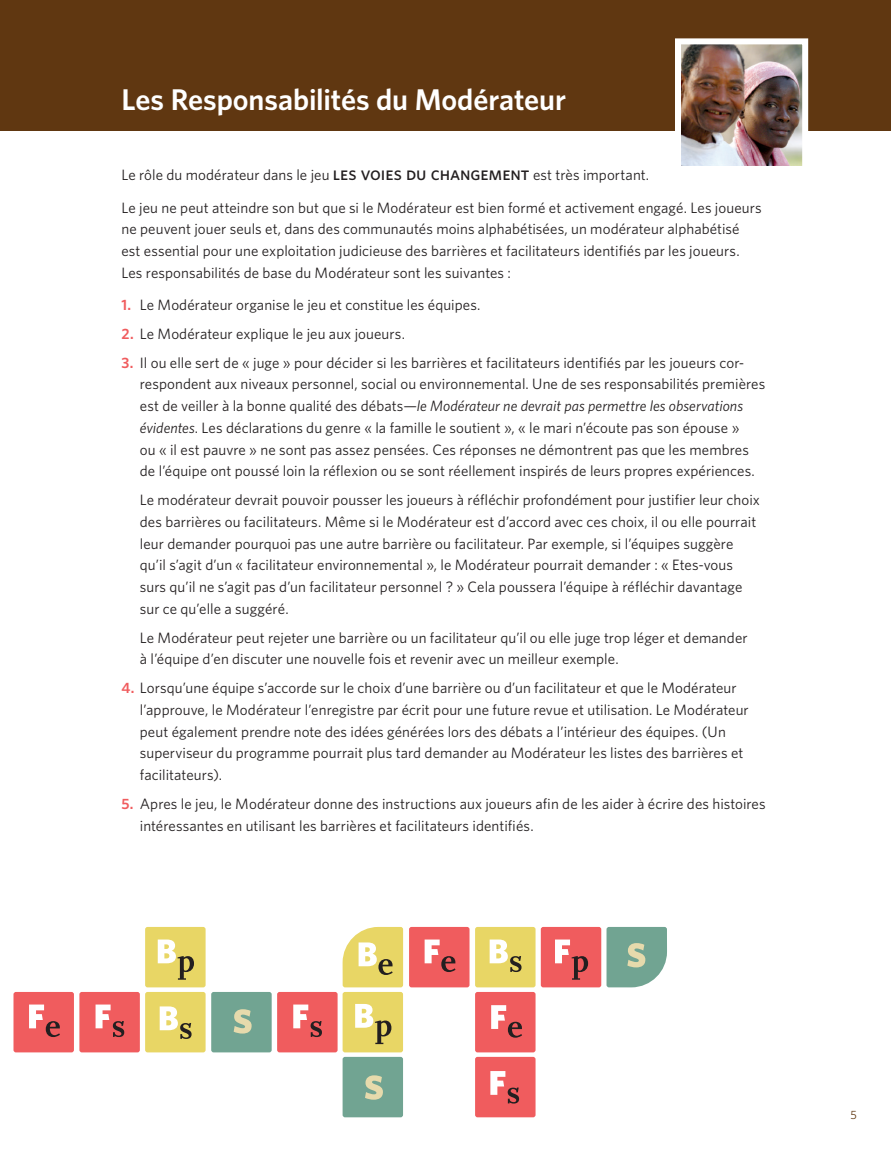
<style>
.page{position:relative;width:891px;height:1161px;background:#fff}
.page>*{position:absolute;margin:0;border:0;box-sizing:border-box;transform-origin:0 0}
.t1{font:600 30px "Whitney";letter-spacing:-.005em;color:#fff}
.t2{font:15px/21.8px "Whitney";letter-spacing:.005em;color:#231f20}
.t3{font:12px "Whitney";color:#603711}
.s1{font-family:"Whitney Medium SC";font-size:18.75px}
.s2{font-weight:600;color:#f05c5e}
.s3{font-style:italic}
</style>
<div class="page">
<div style="left:0;top:0;width:891px;height:130px;background:#603711"></div>
<div style="left:475px;top:1057px;width:61px;height:60px;background:#f05c5e;border-radius:2px"></div>
<svg style="left:490px;top:1071px;width:29px;height:33px"></svg>
<div style="left:343px;top:1057px;width:60px;height:60px;background:#71a492;border-radius:2px"></div>
<svg style="left:365px;top:1075px;width:18px;height:25px"></svg>
<div style="left:475px;top:992px;width:61px;height:60px;background:#f05c5e;border-radius:2px"></div>
<svg style="left:491px;top:1005px;width:31px;height:33px"></svg>
<div style="left:145px;top:992px;width:61px;height:60px;background:#e8d665;border-radius:2px"></div>
<svg style="left:160px;top:1006px;width:32px;height:33px"></svg>
<div style="left:343px;top:992px;width:60px;height:60px;background:#e8d665;border-radius:2px"></div>
<svg style="left:355px;top:1004px;width:36px;height:40px"></svg>
<div style="left:13px;top:992px;width:61px;height:60px;background:#f05c5e;border-radius:2px"></div>
<svg style="left:29px;top:1005px;width:31px;height:32px"></svg>
<div style="left:79px;top:992px;width:61px;height:60px;background:#f05c5e;border-radius:2px"></div>
<svg style="left:96px;top:1005px;width:28px;height:32px"></svg>
<div style="left:541px;top:927px;width:60px;height:60px;background:#f05c5e;border-radius:2px"></div>
<svg style="left:555px;top:940px;width:33px;height:40px"></svg>
<svg style="left:343px;top:927px;width:60px;height:60px"></svg>
<div style="left:475px;top:927px;width:61px;height:60px;background:#e8d665;border-radius:2px"></div>
<svg style="left:490px;top:940px;width:32px;height:32px"></svg>
<div style="left:145px;top:927px;width:61px;height:60px;background:#e8d665;border-radius:2px"></div>
<svg style="left:158px;top:940px;width:36px;height:40px"></svg>
<div style="left:211px;top:992px;width:61px;height:60px;background:#71a492;border-radius:2px"></div>
<svg style="left:234px;top:1009px;width:18px;height:25px"></svg>
<div style="left:277px;top:992px;width:61px;height:60px;background:#f05c5e;border-radius:2px"></div>
<svg style="left:293px;top:1005px;width:29px;height:32px"></svg>
<div style="left:409px;top:927px;width:61px;height:60px;background:#f05c5e;border-radius:2px"></div>
<svg style="left:425px;top:940px;width:31px;height:32px"></svg>
<svg style="left:607px;top:927px;width:60px;height:60px;background:#84af9c"></svg>
<img style="left:682px;top:45px;width:119px;height:120px">
<div style="left:675px;top:38px;width:133px;height:134px;border:6px solid #fff"></div>
<h1 class="t1" style="left:122px;top:82px;width:446px">Les Responsabilités du Modérateur</h1>
<p class="t2" style="left:121px;top:159px;width:642px;line-height:32.2px">Le rôle du modérateur dans le jeu <span class="s1">les voies du changement</span> est très important.<br>Le jeu ne peut atteindre son but que si le Modérateur est bien formé et activement engagé. Les joueurs</p>
<p class="t2" style="left:121px;top:218px;width:620px;text-align:justify">ne peuvent jouer seuls et, dans des communautés moins alphabétisées, un modérateur alphabétisé est essential pour une exploitation judicieuse des barrières et facilitateurs identifiés par les joueurs.<br>Les responsabilités de base du Modérateur sont les suivantes :</p>
<p class="t2" style="left:121px;top:294px;width:361px"><span class="s2">1.</span> Le Modérateur organise le jeu et constitue les équipes.</p>
<p class="t2" style="left:121px;top:322px;width:285px"><span class="s2">2.</span> Le Modérateur explique le jeu aux joueurs.</p>
<p class="t2" style="left:140px;top:351px;width:627px;text-indent:-18px"><span class="s2">3.</span> Il ou elle sert de « juge » pour décider si les barrières et facilitateurs identifiés par les joueurs cor&shy;respondent aux niveaux personnel, social ou environnemental. Une de ses responsabilités premières est de veiller à la bonne qualité des débats—<span class="s3">le Modérateur ne devrait pas permettre les observations évidentes</span>. Les déclarations du genre « la famille le soutient », « le mari n’écoute pas son épouse »<br>ou « il est pauvre » ne sont pas assez pensées. Ces réponses ne démontrent pas que les membres de l’équipe ont poussé loin la réflexion ou se sont réellement inspirés de leurs propres expériences.</p>
<p class="t2" style="left:140px;top:489px;width:622px">Le modérateur devrait pouvoir pousser les joueurs à réfléchir profondément pour justifier leur choix des barrières ou facilitateurs. Même si le Modérateur est d’accord avec ces choix, il ou elle pourrait leur demander pourquoi pas une autre barrière ou facilitateur. Par exemple, si l’équipes suggère qu’il s’agit d’un « facilitateur environnemental », le Modérateur pourrait demander : « Etes-vous surs qu’il ne s’agit pas d’un facilitateur personnel ? » Cela poussera l’équipe à réfléchir davantage sur ce qu’elle a suggéré.</p>
<p class="t2" style="left:140px;top:626px;width:609px">Le Modérateur peut rejeter une barrière ou un facilitateur qu’il ou elle juge trop léger et demander à l’équipe d’en discuter une nouvelle fois et revenir avec un meilleur exemple.</p>
<p class="t2" style="left:140px;top:677px;width:610px;text-indent:-18px"><span class="s2">4.</span> Lorsqu’une équipe s’accorde sur le choix d’une barrière ou d’un facilitateur et que le Modérateur l’approuve, le Modérateur l’enregistre par écrit pour une future revue et utilisation. Le Modérateur peut également prendre note des idées générées lors des débats a l’intérieur des équipes. (Un superviseur du programme pourrait plus tard demander au Modérateur les listes des barrières et facilitateurs).</p>
<p class="t2" style="left:140px;top:793px;width:627px;text-indent:-18px"><span class="s2">5.</span> Apres le jeu, le Modérateur donne des instructions aux joueurs afin de les aider à écrire des histoires intéressantes en utilisant les barrières et facilitateurs identifiés.</p>
<p class="t3" style="left:850px;top:1107px;width:8px">5</p>
</div>
